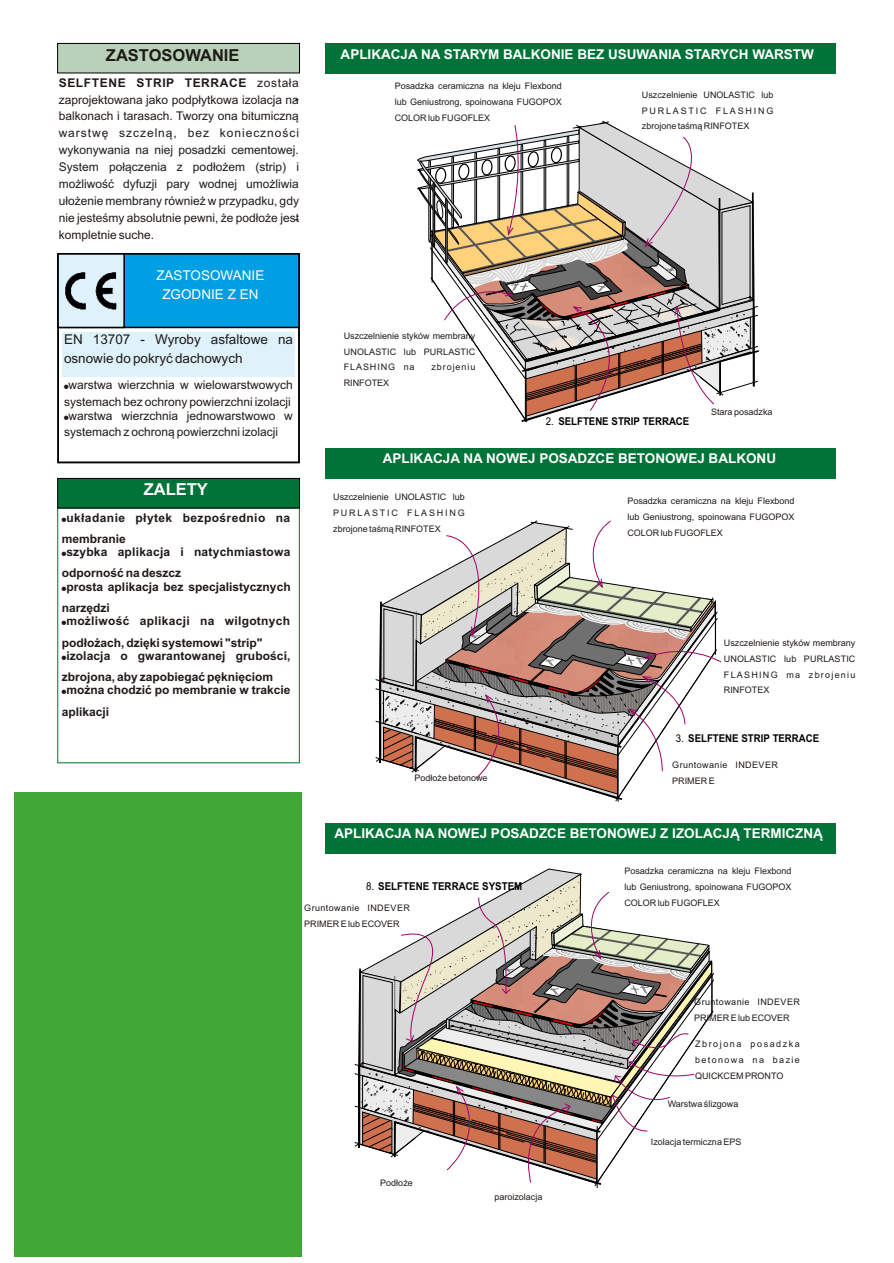
<style>
.page{position:relative;width:894px;height:1263px;background:#fff}
.page>*{position:absolute;margin:0;border:0;box-sizing:border-box;transform-origin:0 0}
.t1{font:700 16.5px "Arial";color:#1f1a17}
.t2{font:700 16.5px "Arial";color:#fff}
.t3{font:700 13.5px "Arial";color:#fff}
.t4{font:13.5px/19px "Arial";color:#1f1a17}
.t5{font:13.5px/19px "Arial";color:#fff;text-align:center}
.t6{font:12.75px "Arial";color:#000;scale:.9 1}
.t7{font:12px/17px "Arial";color:#1f1a17;text-align:justify}
.t8{font:700 12px/21.1px "Arial";color:#1f1a17}
.t9{font:700 12px/21.1px "Arial";letter-spacing:.025em;color:#1f1a17}
.t10{font:700 12px/21.1px "Arial";letter-spacing:.02em;color:#1f1a17}
.t11{font:700 12px/21.1px "Arial";letter-spacing:.035em;color:#1f1a17}
.t12{font:700 10.8px "Arial";color:#000;scale:.9 1}
.t13{font:700 10.65px "Arial";color:#000;scale:.9 1}
.t14{font:9px/15.9px "Arial";color:#1f1a17;text-align:justify}
.t15{font:9px/15.9px "Arial";letter-spacing:.045em;color:#1f1a17}
.t16{font:9px "Arial";letter-spacing:.1em;color:#1f1a17}
.s1{font-weight:700}
.s2{font-weight:400}
</style>
<div class="page">
<div style="left:62px;top:332px;width:233px;height:45px;background:#def2fc"></div>
<div style="left:57px;top:253px;width:243px;height:210px;border:2px solid #000"></div>
<div style="left:58px;top:254px;width:241px;height:73px;background:#009ee3"></div>
<div style="left:57px;top:253px;width:243px;height:75px;border:2px solid #000"></div>
<div style="left:58px;top:254px;width:66px;height:73px;background:#def2fc"></div>
<img style="left:65px;top:272px;width:52px;height:38px">
<div style="left:57px;top:253px;width:68px;height:75px;border:2px solid #000"></div>
<svg style="left:417px;top:121px;width:342px;height:302px"></svg>
<div style="left:325px;top:44px;width:510px;height:30px;background:#007338"></div>
<svg style="left:57px;top:43px;width:243px;height:30px;background:#adc5ad"></svg>
<svg style="left:375px;top:520px;width:347px;height:282px"></svg>
<hr style="left:597px;top:1126px;width:1px;height:62px;background:#000">
<svg style="left:354px;top:868px;width:361px;height:319px"></svg>
<div style="left:325px;top:448px;width:510px;height:30px;background:#007338"></div>
<div style="left:325px;top:823px;width:510px;height:30px;background:#007338"></div>
<svg style="left:57px;top:508px;width:243px;height:256px"></svg>
<svg style="left:57px;top:478px;width:243px;height:30px;background:#006c34"></svg>
<div style="left:14px;top:793px;width:287px;height:464px;background:#40a636"></div>
<svg style="left:62px;top:517px;width:4px;height:5px"></svg>
<svg style="left:62px;top:552px;width:4px;height:4px"></svg>
<svg style="left:62px;top:586px;width:4px;height:5px"></svg>
<svg style="left:62px;top:621px;width:4px;height:4px"></svg>
<svg style="left:62px;top:656px;width:4px;height:4px"></svg>
<svg style="left:62px;top:690px;width:4px;height:4px"></svg>
<h1 class="t1" style="left:106px;top:49px;width:135px">ZASTOSOWANIE</h1>
<h2 class="t3" style="left:341px;top:49px;width:475px">APLIKACJA NA STARYM BALKONIE BEZ USUWANIA STARYCH WARSTW</h2>
<p class="t7" style="left:59px;top:75px;width:242px"><span class="s1">SELFTENE STRIP TERRACE</span> zosta³a zaprojektowana jako podp³ytkowa izolacja na balkonach i tarasach. Tworzy ona bitumiczn¹ warstwê szczeln¹, bez koniecznoœci wykonywania na niej posadzki cementowej.<br>System po³¹czenia z pod³o¿em (strip) i mo¿liwoœæ dyfuzji pary wodnej umo¿liwia u³o¿enie membrany równie¿ w przypadku, gdy nie jesteœmy absolutnie pewni, ¿e pod³o¿e jest kompletnie suche.</p>
<h2 class="t5" style="left:156px;top:267px;width:110px">ZASTOSOWANIE<br>ZGODNIE Z EN</h2>
<h2 class="t4" style="left:64px;top:331px;width:230px">EN 13707 - Wyroby asfaltowe na osnowie do pokryæ dachowych</h2>
<h3 class="t7" style="left:64px;top:378px;width:230px;text-align:center">warstwa wierzchnia w wielowarstwowych systemach bez ochrony powierzchni izolacji</h3>
<h3 class="t7" style="left:64px;top:408px;width:230px;text-indent:5px">warstwa wierzchnia jednowarstwowo w systemach z ochron¹ powierzchni izolacji</h3>
<h3 class="t6" style="left:295px;top:94px;width:6px">-</h3>
<h3 class="t6" style="left:295px;top:214px;width:6px">-</h3>
<h1 class="t2" style="left:144px;top:483px;width:66px">ZALETY</h1>
<h3 class="t11" style="left:62px;top:508px;width:230px;text-indent:5px">uk³adanie p³ytek bezpoœrednio na membranie</h3>
<h3 class="t10" style="left:62px;top:542px;width:230px;text-indent:5px">szybka aplikacja i natychmiastowa odpornoœæ na deszcz</h3>
<h3 class="t8" style="left:62px;top:577px;width:230px;text-indent:5px">prosta aplikacja bez specjalistycznych narzêdzi</h3>
<h3 class="t9" style="left:62px;top:612px;width:230px;text-indent:5px">mo¿liwoœæ aplikacji na wilgotnych pod³o¿ach, dziêki systemowi "strip"</h3>
<h3 class="t8" style="left:62px;top:646px;width:230px;text-indent:5px">izolacja o gwarantowanej gruboœci, zbrojona, aby zapobiegaæ pêkniêciom</h3>
<h3 class="t8" style="left:62px;top:681px;width:230px;text-indent:5px">mo¿na chodziæ po membranie w trakcie aplikacji</h3>
<p class="t14" style="left:395px;top:79px;width:169px">Posadzka ceramiczna na kleju Flexbond lub Geniustrong, spoinowana FUGOPOX COLOR lub FUGOFLEX</p>
<p class="t14" style="left:642px;top:87px;width:133px">Uszczelnienie UNOLASTIC lub PURLASTIC FLASHING zbrojone taœm¹ RINFOTEX</p>
<p class="t14" style="left:344px;top:328px;width:133px">Uszczelnienie styków membrany UNOLASTIC lub PURLASTIC FLASHING na</p>
<p class="t16" style="left:432px;top:364px;width:45px">zbrojeniu</p>
<p class="t14" style="left:344px;top:376px;width:47px">RINFOTEX</p>
<p class="t13" style="left:546px;top:417px;width:161px"><span class="s2">2.</span> SELFTENE STRIP TERRACE</p>
<p class="t14" style="left:711px;top:404px;width:63px">Stara posadzka</p>
<h2 class="t3" style="left:383px;top:453px;width:395px">APLIKACJA NA NOWEJ POSADZCE BETONOWEJ BALKONU</h2>
<p class="t14" style="left:333px;top:490px;width:133px">Uszczelnienie UNOLASTIC lub PURLASTIC FLASHING zbrojone taœm¹ RINFOTEX</p>
<p class="t14" style="left:627px;top:494px;width:169px">Posadzka ceramiczna na kleju Flexbond lub Geniustrong, spoinowana FUGOPOX COLOR lub FUGOFLEX</p>
<p class="t14" style="left:724px;top:636px;width:133px">Uszczelnienie styków membrany UNOLASTIC lub PURLASTIC FLASHING ma zbrojeniu RINFOTEX</p>
<p class="t13" style="left:676px;top:735px;width:161px"><span class="s2">3.</span> SELFTENE STRIP TERRACE</p>
<p class="t15" style="left:672px;top:758px;width:107px">Gruntowanie INDEVER</p>
<p class="t14" style="left:415px;top:771px;width:75px">Pod³o¿e betonowe</p>
<p class="t14" style="left:672px;top:774px;width:44px">PRIMER E</p>
<h2 class="t3" style="left:334px;top:828px;width:490px">APLIKACJA NA NOWEJ POSADZCE BETONOWEJ Z IZOLACJ¥ TERMICZN¥</h2>
<p class="t12" style="left:366px;top:882px;width:175px"><span class="s2">8.</span> SELFTENE TERRACE SYSTEM</p>
<p class="t15" style="left:304px;top:901px;width:107px">Gruntowanie INDEVER<br>PRIMER E lub ECOVER</p>
<p class="t14" style="left:380px;top:1175px;width:34px">Pod³o¿e</p>
<p class="t14" style="left:494px;top:1190px;width:50px">paroizolacja</p>
<p class="t14" style="left:624px;top:864px;width:169px">Posadzka ceramiczna na kleju Flexbond lub Geniustrong, spoinowana FUGOPOX COLOR lub FUGOFLEX</p>
<p class="t15" style="left:694px;top:995px;width:107px">Gruntowanie INDEVER<br>PRIMER E lub ECOVER</p>
<p class="t14" style="left:695px;top:1037px;width:106px">Zbrojona posadzka betonowa na bazie QUICKCEM PRONTO</p>
<p class="t14" style="left:668px;top:1097px;width:72px">Warstwa œlizgowa</p>
<p class="t14" style="left:651px;top:1134px;width:92px">Izolacja termiczna EPS</p>
</div>
